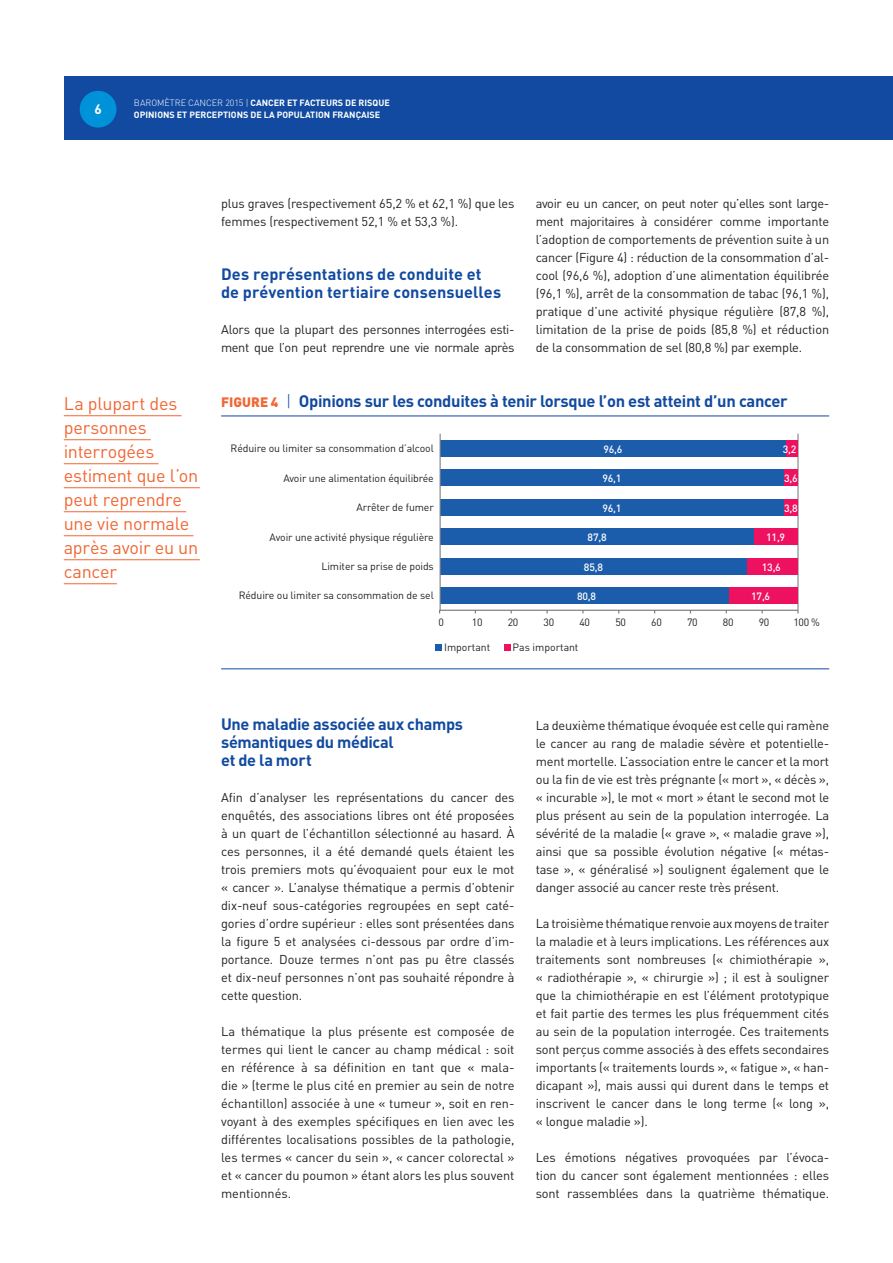
<style>
.page{position:relative;width:893px;height:1263px;background:#fff}
.page>*{position:absolute;margin:0;border:0;box-sizing:border-box;transform-origin:0 0}
.t1{font:18px/24px "DIN Pro";letter-spacing:-.015em;color:#f26633}
.t2{font:700 16.5px "DIN Pro";letter-spacing:-.02em;color:#114aa0}
.t3{font:700 16.35px/18px "DIN Pro";color:#114aa0}
.t4{font:700 16.35px/18px "DIN Pro";letter-spacing:-.02em;color:#114aa0}
.t5{font:700 13.5px "DIN Pro";color:#fff}
.t6{font:12.75px/18px "DIN Pro";letter-spacing:-.01em;color:#231f20;text-align:justify}
.t7{font:12.75px/18px "DIN Pro";letter-spacing:-.03em;color:#231f20}
.t8{font:10.5px "DIN Pro";letter-spacing:-.01em;color:#231f20}
.t9{font:500 10.5px "DIN Pro";letter-spacing:-.02em;color:#fff}
.t10{font:700 9px "DIN Pro";color:#fff}
.s1{font-weight:300}
.s2{font-weight:900;font-size:13.5px;color:#f26633}
</style>
<div class="page">
<div style="left:64px;top:77px;width:829px;height:63px;background:#114aa0"></div>
<div style="left:80px;top:91px;width:36px;height:37px;background:#0092d8;border-radius:50%"></div>
<hr style="left:221px;top:415px;width:608px;height:1px;background:#114aa0">
<hr style="left:221px;top:668px;width:608px;height:1px;background:#114aa0">
<hr style="left:797px;top:434px;width:2px;height:176px;background:#808285">
<div style="left:440px;top:587px;width:289px;height:17px;background:#1c5dab"></div>
<div style="left:440px;top:558px;width:307px;height:16px;background:#1c5dab"></div>
<div style="left:440px;top:528px;width:314px;height:17px;background:#1c5dab"></div>
<div style="left:440px;top:499px;width:344px;height:17px;background:#1c5dab"></div>
<div style="left:440px;top:469px;width:344px;height:17px;background:#1c5dab"></div>
<div style="left:440px;top:440px;width:346px;height:17px;background:#1c5dab"></div>
<div style="left:729px;top:587px;width:69px;height:17px;background:#ed1160"></div>
<div style="left:747px;top:558px;width:51px;height:16px;background:#ed1160"></div>
<div style="left:754px;top:528px;width:44px;height:17px;background:#ed1160"></div>
<div style="left:784px;top:499px;width:14px;height:17px;background:#ed1160"></div>
<div style="left:784px;top:469px;width:14px;height:17px;background:#ed1160"></div>
<div style="left:786px;top:440px;width:12px;height:17px;background:#ed1160"></div>
<hr style="left:440px;top:434px;width:1px;height:176px;background:#808285">
<div style="left:436px;top:644px;width:6px;height:7px;background:#1c5dab"></div>
<div style="left:504px;top:644px;width:6px;height:7px;background:#ed1160"></div>
<hr style="left:440px;top:610px;width:358px;height:1px;background:#808285">
<hr style="left:64px;top:415px;width:118px;height:1px;background:#f26633">
<hr style="left:64px;top:439px;width:87px;height:1px;background:#f26633">
<hr style="left:64px;top:463px;width:95px;height:1px;background:#f26633">
<hr style="left:64px;top:487px;width:136px;height:1px;background:#f26633">
<hr style="left:64px;top:511px;width:122px;height:1px;background:#f26633">
<hr style="left:64px;top:535px;width:130px;height:1px;background:#f26633">
<hr style="left:64px;top:559px;width:136px;height:1px;background:#f26633">
<hr style="left:64px;top:583px;width:53px;height:1px;background:#f26633">
<p class="t5" style="left:94px;top:100px;width:9px">6</p>
<p class="t10" style="left:134px;top:96px;width:257px"><span class="s1">BAROMÈTRE CANCER 2015 |</span> CANCER ET FACTEURS DE RISQUE</p>
<p class="t10" style="left:134px;top:108px;width:248px">OPINIONS ET PERCEPTIONS DE LA POPULATION FRANÇAISE</p>
<h1 class="t1" style="left:64px;top:391px;width:136px">La plupart des personnes interrogées estiment que l’on peut reprendre une vie normale après avoir eu un cancer</h1>
<p class="t6" style="left:221px;top:194px;width:295px">plus graves (respectivement 65,2 % et 62,1 %) que les femmes (respectivement 52,1 % et 53,3 %).</p>
<p class="t3" style="left:221px;top:264px;width:282px">Des représentations de conduite et de prévention tertiaire consensuelles</p>
<p class="t7" style="left:221px;top:320px;width:295px">Alors que la plupart des personnes interrogées esti‑ ment que l’on peut reprendre une vie normale après</p>
<p class="t6" style="left:536px;top:194px;width:295px">avoir eu un cancer, on peut noter qu’elles sont large‑ ment majoritaires à considérer comme importante l’adoption de comportements de prévention suite à un cancer (Figure 4) : réduction de la consommation d’al‑ cool (96,6 %), adoption d’une alimentation équilibrée (96,1 %), arrêt de la consommation de tabac (96,1 %), pratique d’une activité physique régulière (87,8 %), limitation de la prise de poids (85,8 %) et réduction de la consommation de sel (80,8 %) par exemple.</p>
<p class="t2" style="left:221px;top:390px;width:568px"><span class="s2">FIGURE 4</span> <span class="s1">|</span> Opinions sur les conduites à tenir lorsque l’on est atteint d’un cancer</p>
<p class="t8" style="left:231px;top:441px;width:205px">Réduire ou limiter sa consommation d’alcool</p>
<p class="t9" style="left:603px;top:442px;width:21px">96,6</p>
<p class="t9" style="left:783px;top:442px;width:15px">3,2</p>
<p class="t8" style="left:283px;top:471px;width:152px">Avoir une alimentation équilibrée</p>
<p class="t9" style="left:602px;top:472px;width:21px">96,1</p>
<p class="t9" style="left:784px;top:472px;width:15px">3,6</p>
<p class="t8" style="left:357px;top:500px;width:79px">Arrêter de fumer</p>
<p class="t9" style="left:602px;top:501px;width:21px">96,1</p>
<p class="t9" style="left:784px;top:501px;width:15px">3,8</p>
<p class="t8" style="left:270px;top:530px;width:166px">Avoir une activité physique régulière</p>
<p class="t9" style="left:588px;top:530px;width:21px">87,8</p>
<p class="t9" style="left:766px;top:530px;width:21px">11,9</p>
<p class="t8" style="left:321px;top:559px;width:114px">Limiter sa prise de poids</p>
<p class="t9" style="left:584px;top:560px;width:21px">85,8</p>
<p class="t9" style="left:762px;top:560px;width:21px">13,6</p>
<p class="t8" style="left:239px;top:588px;width:197px">Réduire ou limiter sa consommation de sel</p>
<p class="t9" style="left:577px;top:589px;width:21px">80,8</p>
<p class="t9" style="left:751px;top:589px;width:21px">17,6</p>
<p class="t8" style="left:438px;top:615px;width:7px">0</p>
<p class="t8" style="left:472px;top:615px;width:12px">10</p>
<p class="t8" style="left:508px;top:615px;width:12px">20</p>
<p class="t8" style="left:544px;top:615px;width:12px">30</p>
<p class="t8" style="left:579px;top:615px;width:12px">40</p>
<p class="t8" style="left:615px;top:615px;width:12px">50</p>
<p class="t8" style="left:651px;top:615px;width:12px">60</p>
<p class="t8" style="left:687px;top:615px;width:12px">70</p>
<p class="t8" style="left:723px;top:615px;width:12px">80</p>
<p class="t8" style="left:759px;top:615px;width:12px">90</p>
<p class="t8" style="left:793px;top:615px;width:28px">100 %</p>
<p class="t8" style="left:444px;top:640px;width:48px">Important</p>
<p class="t8" style="left:513px;top:640px;width:67px">Pas important</p>
<p class="t4" style="left:221px;top:714px;width:243px">Une maladie associée aux champs sémantiques du médical<br>et de la mort</p>
<p class="t6" style="left:221px;top:788px;width:295px">Afin d’analyser les représentations du cancer des enquêtés, des associations libres ont été proposées à un quart de l’échantillon sélectionné au hasard. À ces personnes, il a été demandé quels étaient les trois premiers mots qu’évoquaient pour eux le mot « cancer ». L’analyse thématique a permis d’obtenir dix‑neuf sous‑catégories regroupées en sept caté‑ gories d’ordre supérieur : elles sont présentées dans la figure 5 et analysées ci‑dessous par ordre d’im‑ portance. Douze termes n’ont pas pu être classés et dix‑neuf personnes n’ont pas souhaité répondre à cette question.</p>
<p class="t6" style="left:221px;top:1022px;width:295px">La thématique la plus présente est composée de termes qui lient le cancer au champ médical : soit en référence à sa définition en tant que « mala‑ die » (terme le plus cité en premier au sein de notre échantillon) associée à une « tumeur », soit en ren‑ voyant à des exemples spécifiques en lien avec les différentes localisations possibles de la pathologie, les termes « cancer du sein », « cancer colorectal » et « cancer du poumon » étant alors les plus souvent mentionnés.</p>
<p class="t6" style="left:536px;top:716px;width:295px">La deuxième thématique évoquée est celle qui ramène le cancer au rang de maladie sévère et potentielle‑ ment mortelle. L’association entre le cancer et la mort ou la fin de vie est très prégnante (« mort », « décès », « incurable »), le mot « mort » étant le second mot le plus présent au sein de la population interrogée. La sévérité de la maladie (« grave », « maladie grave »), ainsi que sa possible évolution négative (« métas‑ tase », « généralisé ») soulignent également que le danger associé au cancer reste très présent.</p>
<p class="t6" style="left:536px;top:914px;width:295px">La troisième thématique renvoie aux moyens de traiter la maladie et à leurs implications. Les références aux traitements sont nombreuses (« chimiothérapie », « radiothérapie », « chirurgie ») ; il est à souligner que la chimiothérapie en est l’élément prototypique et fait partie des termes les plus fréquemment cités au sein de la population interrogée. Ces traitements sont perçus comme associés à des effets secondaires importants (« traitements lourds », « fatigue », « han‑ dicapant »), mais aussi qui durent dans le temps et inscrivent le cancer dans le long terme (« long », « longue maladie »).</p>
<p class="t6" style="left:536px;top:1148px;width:295px">Les émotions négatives provoquées par l’évoca‑ tion du cancer sont également mentionnées : elles sont rassemblées dans la quatrième thématique.</p>
</div>
